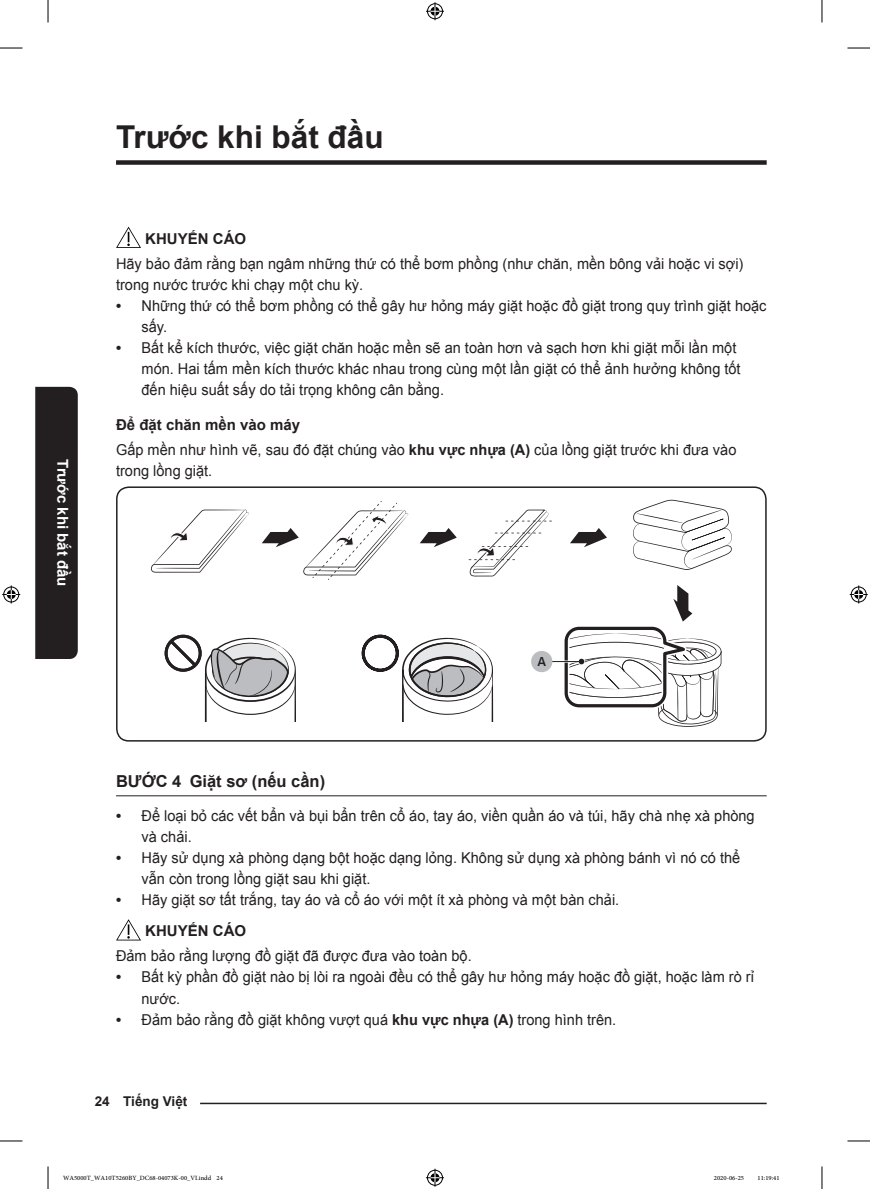
<style>
.page{position:relative;width:870px;height:1189px;background:#fff}
.page>*{position:absolute;margin:0;border:0;box-sizing:border-box;transform-origin:0 0}
.t1{font:700 31.5px "Arial";color:#231f20}
.t2{font:700 16.5px "Arial";color:#231f20}
.t3{font:15px/21px "Arial";color:#231f20}
.t4{font:700 15px "Arial";color:#fff}
.t5{font:700 15px "Arial";color:#231f20}
.t6{font:700 13.5px "Arial";color:#231f20}
.t7{font:500 12px "Samsung Clan Pro";color:#231f20}
.t8{font:9px "Adobe Arabic";color:#000}
.s1{font-weight:700}
</style>
<div class="page">
<hr style="left:116px;top:1103px;width:651px;height:1px;background:#231f20">
<div style="left:95px;top:1093px;width:105px;height:15px;background:#fff"></div>
<div style="left:35px;top:387px;width:43px;height:272px;background:#231f20"></div>
<div style="left:116px;top:160px;width:651px;height:5px;background:#231f20"></div>
<hr style="left:116px;top:795px;width:651px;height:1px;background:#231f20">
<svg style="left:116px;top:227px;width:25px;height:21px"></svg>
<svg style="left:633px;top:500px;width:99px;height:70px"></svg>
<svg style="left:151px;top:509px;width:98px;height:64px"></svg>
<svg style="left:469px;top:509px;width:83px;height:68px"></svg>
<svg style="left:262px;top:501px;width:146px;height:79px"></svg>
<svg style="left:420px;top:528px;width:37px;height:19px"></svg>
<svg style="left:570px;top:528px;width:37px;height:19px"></svg>
<svg style="left:361px;top:634px;width:132px;height:88px"></svg>
<svg style="left:164px;top:634px;width:132px;height:88px"></svg>
<hr style="left:547px;top:661px;width:34px;height:1px;background:#231f20">
<svg style="left:560px;top:585px;width:162px;height:142px"></svg>
<div style="left:531px;top:651px;width:21px;height:21px;background:#bcbdc0;border-radius:50%"></div>
<div style="left:116px;top:486px;width:651px;height:255px;border:2px solid #231f20;border-radius:12px"></div>
<svg style="left:116px;top:919px;width:25px;height:21px"></svg>
<svg style="left:0;top:48px;width:22px;height:1px"></svg>
<svg style="left:847px;top:48px;width:23px;height:1px"></svg>
<svg style="left:0;top:1141px;width:22px;height:1px"></svg>
<svg style="left:847px;top:1141px;width:23px;height:1px"></svg>
<svg style="left:48px;top:0;width:1px;height:23px"></svg>
<svg style="left:48px;top:1166px;width:1px;height:23px"></svg>
<svg style="left:822px;top:0;width:1px;height:23px"></svg>
<svg style="left:822px;top:1166px;width:1px;height:23px"></svg>
<svg style="left:426px;top:2px;width:18px;height:18px"></svg>
<svg style="left:426px;top:1169px;width:18px;height:18px"></svg>
<svg style="left:2px;top:585px;width:18px;height:18px"></svg>
<svg style="left:850px;top:585px;width:18px;height:18px"></svg>
<p class="t4" style="left:73px;top:459px;width:129px;rotate:90deg">Trước khi bắt đầu</p>
<h1 class="t1" style="left:116px;top:115px;width:269px">Trước khi bắt đầu</h1>
<p class="t5" style="left:145px;top:228px;width:102px">KHUYẾN CÁO</p>
<p class="t3" style="left:116px;top:253px;width:629px">Hãy bảo đảm rằng bạn ngâm những thứ có thể bơm phồng (như chăn, mền bông vải hoặc vi sợi) trong nước trước khi chạy một chu kỳ.</p>
<p class="t3" style="left:142px;top:295px;width:626px;text-indent:-26px"><span class="s1">•</span> Những thứ có thể bơm phồng có thể gây hư hỏng máy giặt hoặc đồ giặt trong quy trình giặt hoặc sấy.</p>
<p class="t3" style="left:142px;top:337px;width:601px;text-indent:-26px"><span class="s1">•</span> Bất kể kích thước, việc giặt chăn hoặc mền sẽ an toàn hơn và sạch hơn khi giặt mỗi lần một món. Hai tấm mền kích thước khác nhau trong cùng một lần giặt có thể ảnh hưởng không tốt đến hiệu suất sấy do tải trọng không cân bằng.</p>
<p class="t3" style="left:116px;top:412px;width:622px;line-height:25.2px"><span class="s1">Để đặt chăn mền vào máy<br></span>Gấp mền như hình vẽ, sau đó đặt chúng vào <span class="s1">khu vực nhựa (A)</span> của lồng giặt trước khi đưa vào</p>
<p class="t3" style="left:116px;top:461px;width:98px">trong lồng giặt.</p>
<p class="t7" style="left:537px;top:654px;width:10px">A</p>
<p class="t2" style="left:116px;top:770px;width:211px">BƯỚC 4 Giặt sơ (nếu cần)</p>
<p class="t3" style="left:142px;top:805px;width:615px;text-indent:-26px"><span class="s1">•</span> Để loại bỏ các vết bẩn và bụi bẩn trên cổ áo, tay áo, viền quần áo và túi, hãy chà nhẹ xà phòng và chải.</p>
<p class="t3" style="left:142px;top:847px;width:600px;text-indent:-26px"><span class="s1">•</span> Hãy sử dụng xà phòng dạng bột hoặc dạng lỏng. Không sử dụng xà phòng bánh vì nó có thể vẫn còn trong lồng giặt sau khi giặt.</p>
<p class="t3" style="left:145px;top:884px;width:475px;line-height:31.5px;text-indent:-29px"><span class="s1">•</span> Hãy giặt sơ tất trắng, tay áo và cổ áo với một ít xà phòng và một bàn chải.<br><span class="s1">KHUYẾN CÁO</span></p>
<p class="t3" style="left:116px;top:946px;width:357px">Đảm bảo rằng lượng đồ giặt đã được đưa vào toàn bộ.</p>
<p class="t3" style="left:142px;top:967px;width:614px;text-indent:-26px"><span class="s1">•</span> Bất kỳ phần đồ giặt nào bị lòi ra ngoài đều có thể gây hư hỏng máy hoặc đồ giặt, hoặc làm rò rỉ nước.</p>
<p class="t3" style="left:116px;top:1009px;width:502px"><span class="s1">•</span> Đảm bảo rằng đồ giặt không vượt quá <span class="s1">khu vực nhựa (A)</span> trong hình trên.</p>
<p class="t6" style="left:95px;top:1092px;width:94px">24 Tiếng Việt</p>
<p class="t8" style="left:63px;top:1171px;width:161px">WA5000T_WA10T5260BY_DC68-04073K-00_VI.indd 24</p>
<p class="t8" style="left:714px;top:1171px;width:32px">2020-06-25</p>
<p class="t8" style="left:757px;top:1171px;width:24px">11:19:41</p>
</div>
